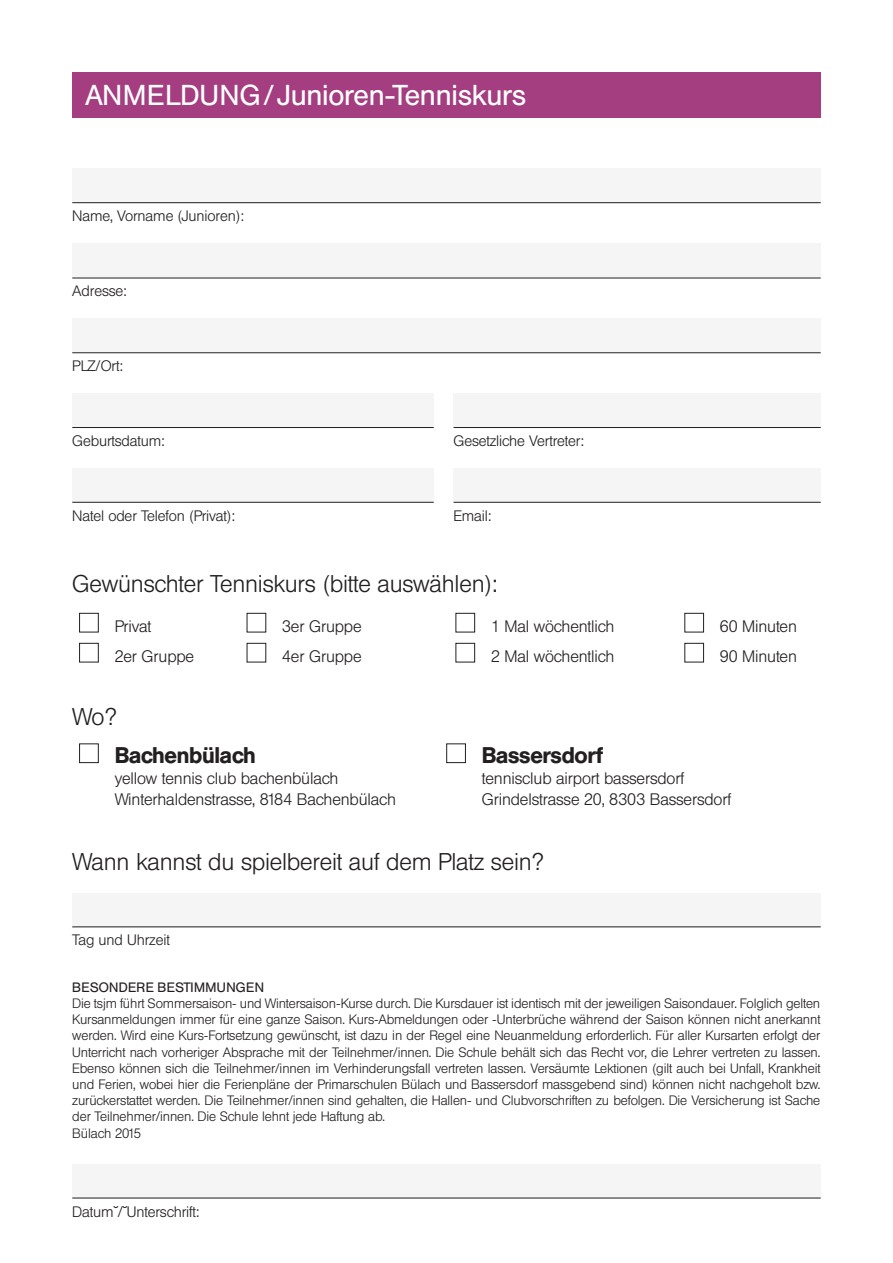
<style>
.page{position:relative;width:893px;height:1263px;background:#fff}
.page>*{position:absolute;margin:0;border:0;box-sizing:border-box;transform-origin:0 0}
.t1{font:28.5px "Helvetica BQ";letter-spacing:-.01em;color:#fff}
.t2{font:300 24px "Helvetica BQ";letter-spacing:-.01em;color:#231f20}
.t3{font:500 22.5px "Helvetica BQ";letter-spacing:-.01em;color:#231f20}
.t4{font:300 16.5px/21px "Helvetica BQ";letter-spacing:-.01em;color:#231f20}
.t5{font:300 15px "Helvetica BQ";letter-spacing:-.01em;color:#231f20}
.t6{font:300 13.5px/16.2px "Helvetica BQ";letter-spacing:-.01em;color:#231f20;text-align:justify}
.t7{font:13.5px "Helvetica BQ";letter-spacing:.03em;color:#231f20}
</style>
<div class="page">
<div style="left:72px;top:72px;width:749px;height:46px;background:#a43e81"></div>
<div style="left:72px;top:169px;width:749px;height:34px;background:#f5f5f6"></div>
<div style="left:72px;top:244px;width:749px;height:34px;background:#f5f5f6"></div>
<div style="left:72px;top:319px;width:749px;height:34px;background:#f5f5f6"></div>
<div style="left:72px;top:893px;width:749px;height:34px;background:#f5f5f6"></div>
<div style="left:72px;top:1164px;width:749px;height:34px;background:#f5f5f6"></div>
<div style="left:72px;top:394px;width:362px;height:34px;background:#f5f5f6"></div>
<div style="left:72px;top:468px;width:362px;height:34px;background:#f5f5f6"></div>
<div style="left:454px;top:394px;width:367px;height:34px;background:#f5f5f6"></div>
<div style="left:454px;top:468px;width:367px;height:34px;background:#f5f5f6"></div>
<hr style="left:72px;top:202px;width:749px;height:1px;background:#231f20">
<hr style="left:72px;top:278px;width:749px;height:1px;background:#231f20">
<hr style="left:72px;top:352px;width:749px;height:1px;background:#231f20">
<hr style="left:72px;top:926px;width:749px;height:1px;background:#231f20">
<hr style="left:72px;top:1198px;width:749px;height:1px;background:#231f20">
<hr style="left:72px;top:427px;width:362px;height:1px;background:#231f20">
<hr style="left:72px;top:502px;width:362px;height:1px;background:#231f20">
<hr style="left:454px;top:427px;width:367px;height:1px;background:#231f20">
<hr style="left:454px;top:502px;width:367px;height:1px;background:#231f20">
<div style="left:79px;top:613px;width:20px;height:19px;border:1px solid #231f20"></div>
<div style="left:79px;top:643px;width:20px;height:19px;border:1px solid #231f20"></div>
<div style="left:247px;top:613px;width:19px;height:19px;border:1px solid #231f20"></div>
<div style="left:247px;top:643px;width:19px;height:19px;border:1px solid #231f20"></div>
<div style="left:79px;top:744px;width:20px;height:19px;border:1px solid #231f20"></div>
<div style="left:446px;top:744px;width:20px;height:19px;border:1px solid #231f20"></div>
<div style="left:456px;top:613px;width:19px;height:19px;border:1px solid #231f20"></div>
<div style="left:456px;top:643px;width:19px;height:19px;border:1px solid #231f20"></div>
<div style="left:685px;top:613px;width:19px;height:19px;border:1px solid #231f20"></div>
<div style="left:685px;top:643px;width:19px;height:19px;border:1px solid #231f20"></div>
<p class="t1" style="left:85px;top:80px;width:443px">ANMELDUNG/Junioren-Tenniskurs</p>
<p class="t5" style="left:72px;top:207px;width:173px">Name, Vorname (Junioren):</p>
<p class="t5" style="left:72px;top:282px;width:56px">Adresse:</p>
<p class="t5" style="left:72px;top:358px;width:52px">PLZ/Ort:</p>
<p class="t5" style="left:72px;top:432px;width:94px">Geburtsdatum:</p>
<p class="t5" style="left:72px;top:507px;width:164px">Natel oder Telefon (Privat):</p>
<p class="t5" style="left:454px;top:432px;width:132px">Gesetzliche Vertreter:</p>
<p class="t5" style="left:454px;top:507px;width:39px">Email:</p>
<p class="t2" style="left:72px;top:570px;width:426px">Gewünschter Tenniskurs (bitte auswählen):</p>
<p class="t4" style="left:115px;top:616px;width:38px">Privat</p>
<p class="t4" style="left:115px;top:646px;width:81px">2er Gruppe</p>
<p class="t2" style="left:72px;top:703px;width:46px">Wo?</p>
<p class="t4" style="left:282px;top:616px;width:81px">3er Gruppe</p>
<p class="t4" style="left:282px;top:646px;width:81px">4er Gruppe</p>
<p class="t4" style="left:491px;top:616px;width:125px">1 Mal wöchentlich</p>
<p class="t4" style="left:491px;top:646px;width:125px">2 Mal wöchentlich</p>
<p class="t4" style="left:720px;top:616px;width:79px">60 Minuten</p>
<p class="t4" style="left:720px;top:646px;width:79px">90 Minuten</p>
<p class="t3" style="left:115px;top:742px;width:143px">Bachenbülach</p>
<p class="t4" style="left:115px;top:768px;width:283px">yellow tennis club bachenbülach<br>Winterhaldenstrasse, 8184 Bachenbülach</p>
<p class="t3" style="left:482px;top:742px;width:123px">Bassersdorf</p>
<p class="t4" style="left:482px;top:768px;width:251px">tennisclub airport bassersdorf<br>Grindelstrasse 20, 8303 Bassersdorf</p>
<p class="t2" style="left:72px;top:848px;width:473px">Wann kannst du spielbereit auf dem Platz sein?</p>
<p class="t5" style="left:72px;top:932px;width:99px">Tag und Uhrzeit</p>
<p class="t7" style="left:72px;top:980px;width:193px">BESONDERE BESTIMMUNGEN</p>
<p class="t6" style="left:72px;top:995px;width:750px">Die tsjm führt Sommersaison- und Wintersaison-Kurse durch. Die Kursdauer ist identisch mit der jeweiligen Saisondauer. Folglich gelten Kursanmeldungen immer für eine ganze Saison. Kurs-Abmeldungen oder -Unterbrüche während der Saison können nicht anerkannt werden. Wird eine Kurs-Fortsetzung gewünscht, ist dazu in der Regel eine Neuanmeldung erforderlich. Für aller Kursarten erfolgt der Unterricht nach vorheriger Absprache mit der Teilnehmer/innen. Die Schule behält sich das Recht vor, die Lehrer vertreten zu lassen.<br>Ebenso können sich die Teilnehmer/innen im Verhinderungsfall vertreten lassen. Versäumte Lektionen (gilt auch bei Unfall, Krankheit und Ferien, wobei hier die Ferienpläne der Primarschulen Bülach und Bassersdorf massgebend sind) können nicht nachgeholt bzw. zurückerstattet werden. Die Teilnehmer/innen sind gehalten, die Hallen- und Clubvorschriften zu befolgen. Die Versicherung ist Sache der Teilnehmer/innen. Die Schule lehnt jede Haftung ab.</p>
<p class="t6" style="left:72px;top:1125px;width:70px">Bülach 2015</p>
<p class="t5" style="left:72px;top:1203px;width:129px">Datum˘/˘Unterschrift:</p>
</div>
